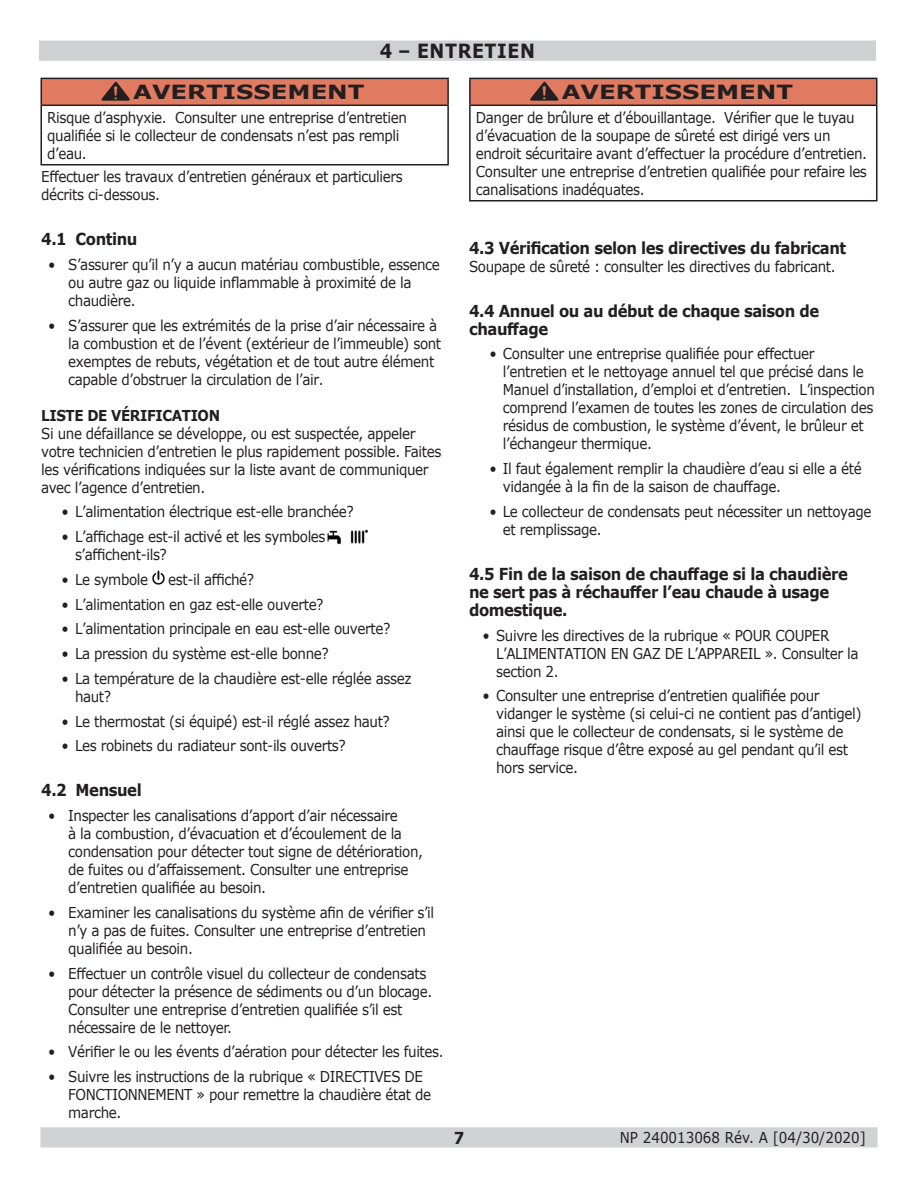
<style>
.page{position:relative;width:918px;height:1188px;background:#fff}
.page>*{position:absolute;margin:0;border:0;box-sizing:border-box;transform-origin:0 0}
.Body_text{font:700 21px "Courier New";color:#e07a60;scale:.9 1}
.New_Section_for_TOC{font:700 19.5px "Verdana";color:#231f20;scale:1.25 1}
.New_Section_for_TOC-2{font:700 19.5px "Verdana";letter-spacing:.035em;color:#231f20;scale:.9 1}
.Sub_Section{font:700 16.5px/18px "Verdana";letter-spacing:-.03em;color:#231f20;scale:.9 1}
.t1{font:15px/18px "Verdana";letter-spacing:-.03em;color:#231f20;scale:.9 1}
.t2{font:15px "Verdana";color:#231f20;scale:.9 1}
.t3{font:700 15px "Verdana";letter-spacing:-.03em;color:#231f20;scale:.9 1}
</style>
<div class="page">
<div style="left:41px;top:1128px;width:836px;height:19px;background:#d1d2d4"></div>
<div style="left:40px;top:1127px;width:838px;height:21px;border:2px solid #d1d2d4"></div>
<div style="left:40px;top:41px;width:835px;height:19px;background:#cfd0d2"></div>
<div style="left:39px;top:40px;width:837px;height:21px;border:2px solid #cfd0d2"></div>
<img style="left:152px;top:571px;width:12px;height:14px">
<img style="left:327px;top:529px;width:41px;height:15px">
<div style="left:41px;top:78px;width:407px;height:27px;background:#e07a60"></div>
<hr style="left:40px;top:78px;width:409px;height:1px;background:#231f20">
<hr style="left:40px;top:79px;width:2px;height:26px;background:#231f20">
<hr style="left:447px;top:79px;width:2px;height:26px;background:#231f20">
<hr style="left:40px;top:105px;width:409px;height:1px;background:#231f20">
<hr style="left:40px;top:106px;width:2px;height:58px;background:#231f20">
<hr style="left:447px;top:106px;width:2px;height:58px;background:#231f20">
<hr style="left:40px;top:164px;width:409px;height:2px;background:#231f20">
<svg style="left:100px;top:77px;width:31px;height:24px"></svg>
<div style="left:470px;top:78px;width:407px;height:27px;background:#e07a60"></div>
<hr style="left:469px;top:78px;width:409px;height:1px;background:#231f20">
<hr style="left:469px;top:79px;width:2px;height:26px;background:#231f20">
<hr style="left:876px;top:79px;width:2px;height:26px;background:#231f20">
<hr style="left:469px;top:105px;width:409px;height:1px;background:#231f20">
<hr style="left:469px;top:106px;width:2px;height:94px;background:#231f20">
<hr style="left:876px;top:106px;width:2px;height:94px;background:#231f20">
<hr style="left:469px;top:200px;width:409px;height:2px;background:#231f20">
<svg style="left:529px;top:77px;width:31px;height:24px"></svg>
<p class="New_Section_for_TOC-2" style="left:380px;top:37px;width:174px">4 – ENTRETIEN</p>
<p class="New_Section_for_TOC" style="left:133px;top:78px;width:187px">AVERTISSEMENT</p>
<p class="t1" style="left:47px;top:108px;width:401px">Risque d’asphyxie. Consulter une entreprise d’entretien qualifiée si le collecteur de condensats n’est pas rempli d’eau.</p>
<p class="Body_text" style="left:110px;top:79px;width:14px">!</p>
<p class="New_Section_for_TOC" style="left:562px;top:78px;width:187px">AVERTISSEMENT</p>
<p class="t1" style="left:476px;top:108px;width:436px">Danger de brûlure et d’ébouillantage. Vérifier que le tuyau d’évacuation de la soupape de sûreté est dirigé vers un endroit sécuritaire avant d’effectuer la procédure d’entretien.<br>Consulter une entreprise d’entretien qualifiée pour refaire les canalisations inadéquates.</p>
<p class="Body_text" style="left:539px;top:79px;width:14px">!</p>
<p class="t1" style="left:41px;top:167px;width:403px">Effectuer les travaux d’entretien généraux et particuliers décrits ci-dessous.</p>
<p class="Sub_Section" style="left:41px;top:230px;width:108px">4.1 Continu</p>
<p class="t1" style="left:68px;top:255px;width:415px;text-indent:-20px">• S’assurer qu’il n’y a aucun matériau combustible, essence ou autre gaz ou liquide inflammable à proximité de la chaudière.</p>
<p class="t1" style="left:68px;top:316px;width:416px;text-indent:-20px">• S’assurer que les extrémités de la prise d’air nécessaire à la combustion et de l’évent (extérieur de l’immeuble) sont exemptes de rebuts, végétation et de tout autre élément capable d’obstruer la circulation de l’air.</p>
<p class="t3" style="left:41px;top:405px;width:200px">LISTE DE VÉRIFICATION</p>
<p class="t1" style="left:41px;top:424px;width:446px">Si une défaillance se développe, ou est suspectée, appeler votre technicien d’entretien le plus rapidement possible. Faites les vérifications indiquées sur la liste avant de communiquer avec l’agence d’entretien.</p>
<p class="t1" style="left:62px;top:503px;width:326px">• L’alimentation électrique est-elle branchée?</p>
<p class="t1" style="left:75px;top:527px;width:280px;text-indent:-14px">• L’affichage est-il activé et les symboles s’affichent-ils?</p>
<p class="t1" style="left:62px;top:570px;width:98px">• Le symbole</p>
<p class="t1" style="left:168px;top:570px;width:97px">est-il affiché?</p>
<p class="t1" style="left:62px;top:595px;width:293px">• L’alimentation en gaz est-elle ouverte?</p>
<p class="t1" style="left:62px;top:620px;width:367px">• L’alimentation principale en eau est-elle ouverte?</p>
<p class="t1" style="left:62px;top:644px;width:299px">• La pression du système est-elle bonne?</p>
<p class="t1" style="left:75px;top:669px;width:375px;text-indent:-14px">• La température de la chaudière est-elle réglée assez haut?</p>
<p class="t1" style="left:62px;top:712px;width:366px">• Le thermostat (si équipé) est-il réglé assez haut?</p>
<p class="t1" style="left:62px;top:737px;width:318px">• Les robinets du radiateur sont-ils ouverts?</p>
<p class="Sub_Section" style="left:41px;top:781px;width:113px">4.2 Mensuel</p>
<p class="t1" style="left:68px;top:806px;width:396px;text-indent:-20px">• Inspecter les canalisations d’apport d’air nécessaire<br>à la combustion, d’évacuation et d’écoulement de la condensation pour détecter tout signe de détérioration, de fuites ou d’affaissement. Consulter une entreprise d’entretien qualifiée au besoin.</p>
<p class="t1" style="left:68px;top:903px;width:408px;text-indent:-20px">• Examiner les canalisations du système afin de vérifier s’il n’y a pas de fuites. Consulter une entreprise d’entretien qualifiée au besoin.</p>
<p class="t1" style="left:68px;top:964px;width:406px;text-indent:-20px">• Effectuer un contrôle visuel du collecteur de condensats pour détecter la présence de sédiments ou d’un blocage.<br>Consulter une entreprise d’entretien qualifiée s’il est nécessaire de le nettoyer.</p>
<p class="t1" style="left:48px;top:1043px;width:441px">• Vérifier le ou les évents d’aération pour détecter les fuites.</p>
<p class="t1" style="left:68px;top:1067px;width:405px;text-indent:-20px">• Suivre les instructions de la rubrique « DIRECTIVES DE<br>FONCTIONNEMENT » pour remettre la chaudière état de marche.</p>
<p class="Sub_Section" style="left:469px;top:238px;width:421px">4.3 Vérification selon les directives du fabricant</p>
<p class="t1" style="left:469px;top:257px;width:409px">Soupape de sûreté : consulter les directives du fabricant.</p>
<p class="Sub_Section" style="left:469px;top:301px;width:391px">4.4 Annuel ou au début de chaque saison de chauffage</p>
<p class="t1" style="left:503px;top:345px;width:415px;text-indent:-14px">• Consulter une entreprise qualifiée pour effectuer l’entretien et le nettoyage annuel tel que précisé dans le Manuel d’installation, d’emploi et d’entretien. L’inspection comprend l’examen de toutes les zones de circulation des résidus de combustion, le système d’évent, le brûleur et l’échangeur thermique.</p>
<p class="t1" style="left:503px;top:460px;width:400px;text-indent:-14px">• Il faut également remplir la chaudière d’eau si elle a été vidangée à la fin de la saison de chauffage.</p>
<p class="t1" style="left:503px;top:502px;width:411px;text-indent:-14px">• Le collecteur de condensats peut nécessiter un nettoyage et remplissage.</p>
<p class="Sub_Section" style="left:469px;top:565px;width:422px">4.5 Fin de la saison de chauffage si la chaudière ne sert pas à réchauffer l’eau chaude à usage domestique.</p>
<p class="t1" style="left:496px;top:626px;width:404px;text-indent:-14px">• Suivre les directives de la rubrique « POUR COUPER<br>L’ALIMENTATION EN GAZ DE L’APPAREIL ». Consulter la section 2.</p>
<p class="t1" style="left:496px;top:687px;width:408px;text-indent:-14px">• Consulter une entreprise d’entretien qualifiée pour vidanger le système (si celui-ci ne contient pas d’antigel) ainsi que le collecteur de condensats, si le système de chauffage risque d’être exposé au gel pendant qu’il est hors service.</p>
<p class="Sub_Section" style="left:454px;top:1128px;width:13px">7</p>
<p class="t2" style="left:620px;top:1127px;width:275px">NP 240013068 Rév. A [04/30/2020]</p>
</div>
